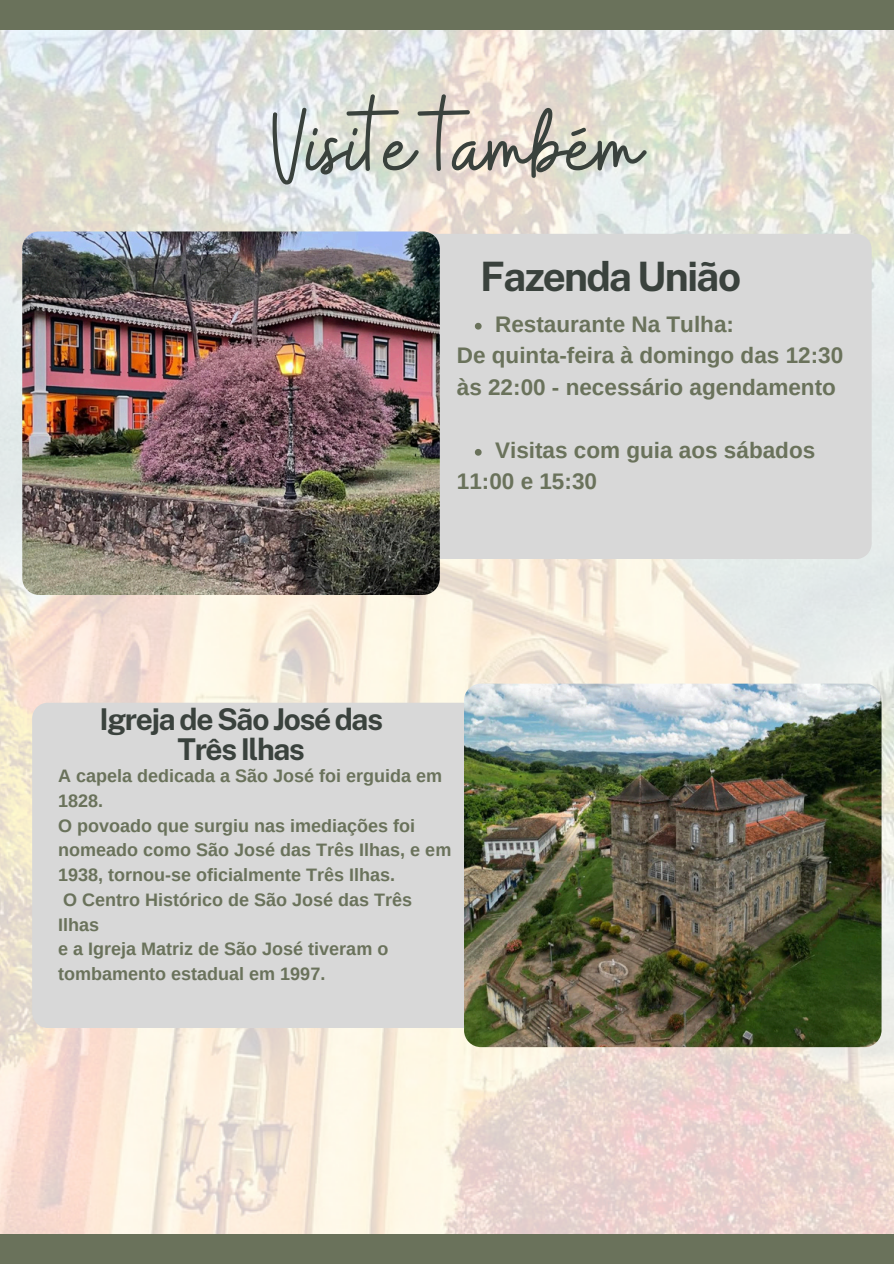
<style>
.page{position:relative;width:894px;height:1264px;background:#fff}
.page>*{position:absolute;margin:0;border:0;box-sizing:border-box;transform-origin:0 0}
.t1{font:106.5px "Buffalo";color:#3a423d}
.t2{font:700 40.5px "Public Sans";letter-spacing:-.045em;color:#3a423d}
.t3{font:700 30px/29.2px "Public Sans";letter-spacing:-.045em;color:#3a423d;text-align:center}
.t4{font:700 22.5px/31.5px "Arimo";color:#6a725b}
.t5{font:700 18px/24.8px "Arimo";color:#6a725b}
</style>
<div class="page">
<img style="left:0;top:29px;width:893px;height:1205px">
<div style="left:0;top:0;width:893px;height:29px;background:#6a725b"></div>
<div style="left:0;top:1234px;width:893px;height:29px;background:#6a725b"></div>
<div style="left:22px;top:234px;width:849px;height:325px;background:#d8d8d8"></div>
<img style="left:22px;top:231px;width:417px;height:364px;border-radius:17px">
<svg style="left:474px;top:323px;width:7px;height:6px"></svg>
<svg style="left:474px;top:449px;width:7px;height:6px"></svg>
<div style="left:32px;top:702px;width:432px;height:326px;background:#d8d8d8"></div>
<img style="left:464px;top:683px;width:417px;height:364px;border-radius:17px">
<h2 class="t1" style="left:272px;top:78px;width:370px">Visite também</h2>
<p class="t2" style="left:480px;top:253px;width:262px">Fazenda União</p>
<p class="t4" style="left:495px;top:308px;width:240px">Restaurante Na Tulha:</p>
<h4 class="t4" style="left:456px;top:340px;width:388px">De quinta-feira à domingo das 12:30 às 22:00 - necessário agendamento</h4>
<p class="t4" style="left:495px;top:434px;width:321px">Visitas com guia aos sábados</p>
<h4 class="t4" style="left:456px;top:466px;width:142px">11:00 e 15:30</h4>
<h3 class="t3" style="left:99px;top:704px;width:285px">Igreja de São José das<br>Três Ilhas</h3>
<p class="t5" style="left:58px;top:763px;width:385px">A capela dedicada a São José foi erguida em<br>1828.</p>
<p class="t5" style="left:58px;top:813px;width:394px">O povoado que surgiu nas imediações foi nomeado como São José das Três Ilhas, e em<br>1938, tornou-se oficialmente Três Ilhas.</p>
<p class="t5" style="left:58px;top:887px;width:355px">O Centro Histórico de São José das Três<br>Ilhas</p>
<p class="t5" style="left:58px;top:936px;width:331px">e a Igreja Matriz de São José tiveram o tombamento estadual em 1997.</p>
</div>
